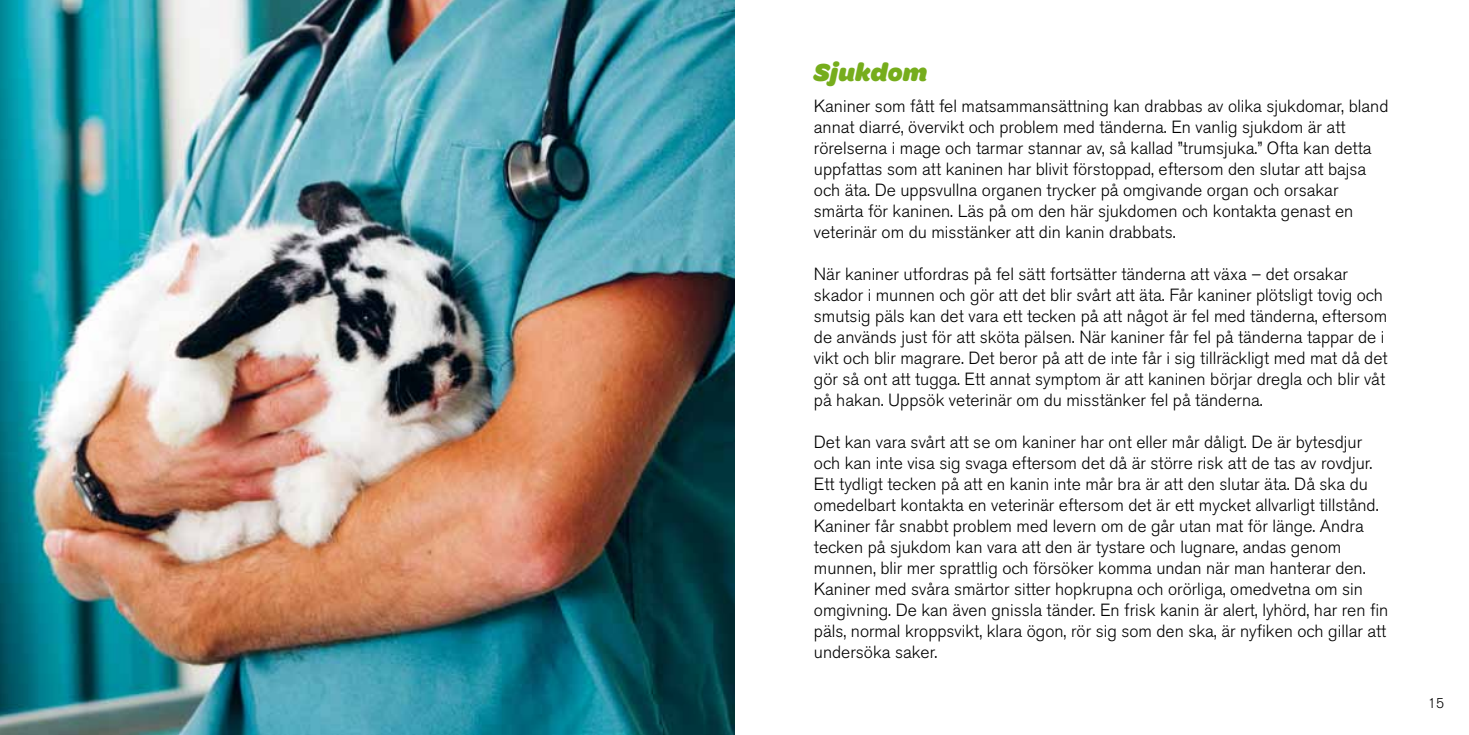
<style>
.page{position:relative;width:1469px;height:735px;background:#fff}
.page>*{position:absolute;margin:0;border:0;box-sizing:border-box;transform-origin:0 0}
.t1{font:italic 900 26.25px "Omnes";color:#76ad1c}
.t2{font:300 17.5px/21px "Akzidenz Grotesk BE";color:#000}
.t3{font:300 14px "Akzidenz Grotesk BE";color:#000}
</style>
<div class="page">
<img style="left:0;top:0;width:734px;height:734px">
<h1 class="t1" style="left:814px;top:52px;width:115px">Sjukdom</h1>
<p class="t2" style="left:814px;top:95px;width:576px">Kaniner som fått fel matsammansättning kan drabbas av olika sjukdomar, bland annat diarré, övervikt och problem med tänderna. En vanlig sjukdom är att rörelserna i mage och tarmar stannar av, så kallad ”trumsjuka.” Ofta kan detta uppfattas som att kaninen har blivit förstoppad, eftersom den slutar att bajsa och äta. De uppsvullna organen trycker på omgivande organ och orsakar smärta för kaninen. Läs på om den här sjukdomen och kontakta genast en veterinär om du misstänker att din kanin drabbats.</p>
<p class="t2" style="left:814px;top:263px;width:575px">När kaniner utfordras på fel sätt fortsätter tänderna att växa – det orsakar skador i munnen och gör att det blir svårt att äta. Får kaniner plötsligt tovig och smutsig päls kan det vara ett tecken på att något är fel med tänderna, eftersom de används just för att sköta pälsen. När kaniner får fel på tänderna tappar de i vikt och blir magrare. Det beror på att de inte får i sig tillräckligt med mat då det gör så ont att tugga. Ett annat symptom är att kaninen börjar dregla och blir våt på hakan. Uppsök veterinär om du misstänker fel på tänderna.</p>
<p class="t2" style="left:814px;top:431px;width:576px">Det kan vara svårt att se om kaniner har ont eller mår dåligt. De är bytesdjur och kan inte visa sig svaga eftersom det då är större risk att de tas av rovdjur.<br>Ett tydligt tecken på att en kanin inte mår bra är att den slutar äta. Då ska du omedelbart kontakta en veterinär eftersom det är ett mycket allvarligt tillstånd.<br>Kaniner får snabbt problem med levern om de går utan mat för länge. Andra tecken på sjukdom kan vara att den är tystare och lugnare, andas genom munnen, blir mer sprattlig och försöker komma undan när man hanterar den.<br>Kaniner med svåra smärtor sitter hopkrupna och orörliga, omedvetna om sin omgivning. De kan även gnissla tänder. En frisk kanin är alert, lyhörd, har ren fin päls, normal kroppsvikt, klara ögon, rör sig som den ska, är nyfiken och gillar att undersöka saker.</p>
<p class="t3" style="left:1427px;top:695px;width:18px">15</p>
</div>
